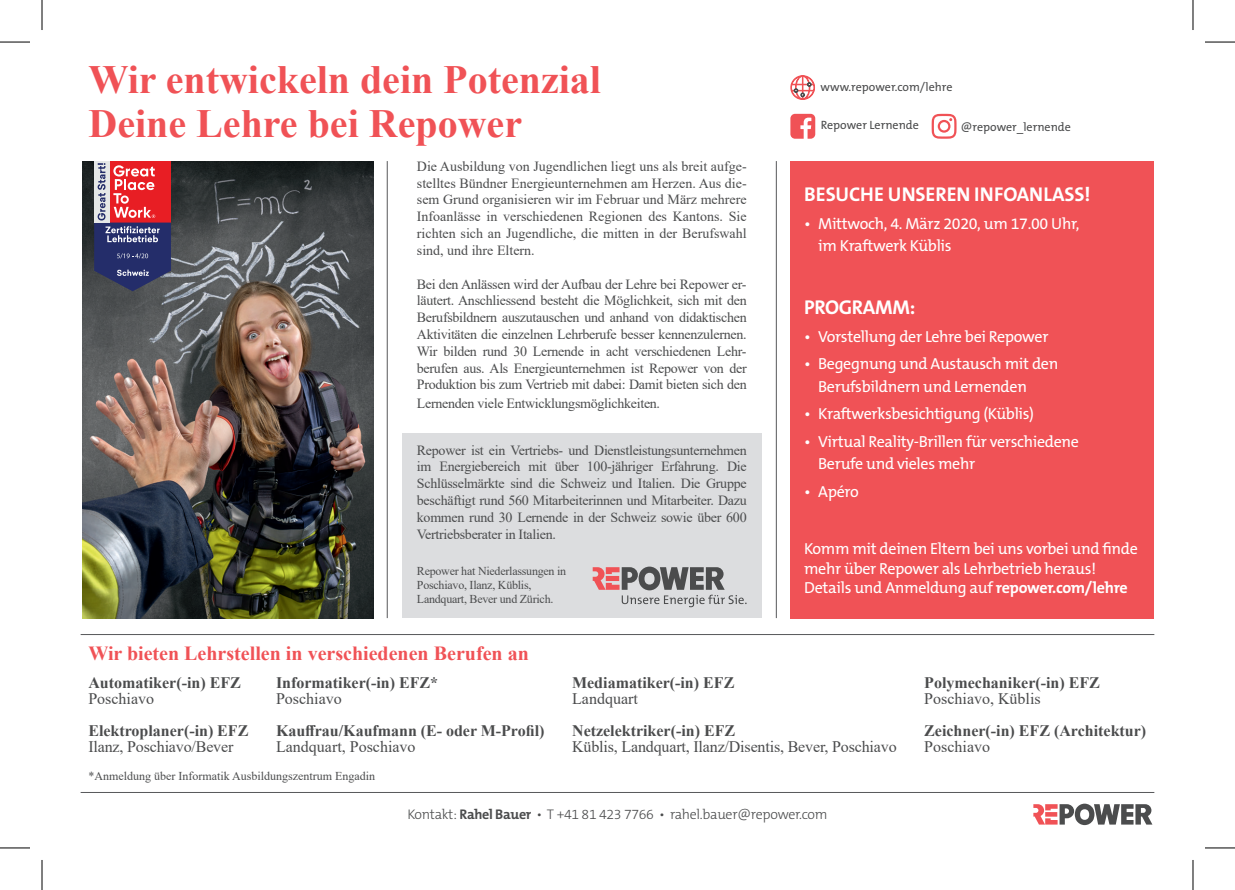
<style>
.page{position:relative;width:1235px;height:890px;background:#fff}
.page>*{position:absolute;margin:0;border:0;box-sizing:border-box;transform-origin:0 0}
.t1{font:700 40px/44px "Times New Roman";color:#f05256}
.t2{font:700 20px "Times New Roman";color:#f05256}
.t3{font:700 20px "The Mix B W7";letter-spacing:-.005em;color:#fff}
.t4{font:16px/22px "The Mix B W5 Plain";letter-spacing:-.02em;color:#fff}
.t5{font:700 16px "Times New Roman";color:#4b4c4d}
.t6{font:16px "Times New Roman";color:#4b4c4d}
.t7{font:14px/16.8px "Times New Roman";letter-spacing:-.02em;color:#4b4c4d;text-align:justify}
.t8{font:300 14px "The Mix B W3";letter-spacing:-.02em;color:#4b4c4d}
.t9{font:12px/14px "Times New Roman";letter-spacing:-.02em;color:#4b4c4d}
.t10{font:12px "The Mix B W5 Plain";color:#4b4c4d}
.t11{font:12px "Times New Roman";color:#4b4c4d}
.s1{font-family:"The Mix B W7";font-weight:700}
</style>
<div class="page">
<hr style="left:776px;top:161px;width:1px;height:456px;background:#57585a">
<hr style="left:387px;top:161px;width:1px;height:456px;background:#57585a">
<hr style="left:81px;top:634px;width:1073px;height:1px;background:#57585a">
<hr style="left:81px;top:791px;width:1073px;height:1px;background:#57585a">
<svg style="left:932px;top:114px;width:24px;height:25px"></svg>
<svg style="left:790px;top:114px;width:25px;height:25px"></svg>
<svg style="left:790px;top:75px;width:25px;height:25px"></svg>
<svg style="left:1033px;top:803px;width:119px;height:21px"></svg>
<img style="left:83px;top:161px;width:290px;height:456px">
<div style="left:109px;top:161px;width:62px;height:61px;background:#e81e24"></div>
<div style="left:94px;top:161px;width:15px;height:61px;background:#e5e8e7"></div>
<svg style="left:94px;top:163px;width:77px;height:128px"></svg>
<div style="left:790px;top:161px;width:364px;height:456px;background:#f05256"></div>
<div style="left:402px;top:433px;width:359px;height:184px;background:#dcdddf"></div>
<svg style="left:593px;top:566px;width:154px;height:40px"></svg>
<hr style="left:0;top:42px;width:30px;height:1px;background:#000">
<hr style="left:1205px;top:42px;width:30px;height:1px;background:#000">
<hr style="left:0;top:847px;width:30px;height:1px;background:#000">
<hr style="left:1205px;top:847px;width:30px;height:1px;background:#000">
<hr style="left:42px;top:0;width:1px;height:30px;background:#000">
<hr style="left:42px;top:859px;width:1px;height:30px;background:#000">
<hr style="left:1193px;top:0;width:1px;height:30px;background:#000">
<hr style="left:1193px;top:859px;width:1px;height:30px;background:#000">
<h1 class="t1" style="left:88px;top:56px;width:514px">Wir entwickeln dein Potenzial<br>Deine Lehre bei Repower</h1>
<p class="t7" style="left:417px;top:157px;width:331px">Die Ausbildung von Jugendlichen liegt uns als breit aufge&shy;stelltes Bündner Energieunternehmen am Herzen. Aus die&shy;sem Grund organisieren wir im Februar und März mehrere Infoanlässe in verschiedenen Regionen des Kantons. Sie richten sich an Jugendliche, die mitten in der Berufswahl sind, und ihre Eltern.</p>
<p class="t7" style="left:417px;top:275px;width:331px">Bei den Anlässen wird der Aufbau der Lehre bei Repower er&shy;läutert. Anschliessend besteht die Möglichkeit, sich mit den Berufsbildnern auszutauschen und anhand von didaktischen Aktivitäten die einzelnen Lehrberufe besser kennenzulernen.<br>Wir bilden rund 30 Lernende in acht verschiedenen Lehr&shy;berufen aus. Als Energieunternehmen ist Repower von der Produktion bis zum Vertrieb mit dabei: Damit bieten sich den</p>
<p class="t7" style="left:417px;top:394px;width:245px">Lernenden viele Entwicklungsmöglichkeiten.</p>
<p class="t7" style="left:417px;top:441px;width:331px">Repower ist ein Vertriebs- und Dienstleistungsunternehmen im Energiebereich mit über 100-jähriger Erfahrung. Die Schlüsselmärkte sind die Schweiz und Italien. Die Gruppe beschäftigt rund 560 Mitarbeiterinnen und Mitarbeiter. Dazu kommen rund 30 Lernende in der Schweiz sowie über 600<br>Vertriebsberater in Italien.</p>
<p class="t9" style="left:417px;top:563px;width:151px">Repower hat Niederlassungen in<br>Poschiavo, Ilanz, Küblis,<br>Landquart, Bever und Zürich.</p>
<p class="t10" style="left:820px;top:79px;width:133px">www.repower.com/lehre</p>
<p class="t10" style="left:821px;top:117px;width:100px">Repower Lernende</p>
<p class="t10" style="left:961px;top:119px;width:112px">@repower_lernende</p>
<h2 class="t3" style="left:804px;top:181px;width:288px">BESUCHE UNSEREN INFOANLASS!</h2>
<p class="t4" style="left:818px;top:213px;width:263px;text-indent:-14px">• Mittwoch, 4. März 2020, um 17.00 Uhr, im Kraftwerk Küblis</p>
<h2 class="t3" style="left:804px;top:294px;width:113px">PROGRAMM:</h2>
<p class="t4" style="left:804px;top:325px;width:246px">• Vorstellung der Lehre bei Repower</p>
<p class="t4" style="left:818px;top:353px;width:242px;text-indent:-14px">• Begegnung und Austausch mit den<br>Berufsbildnern und Lernenden</p>
<p class="t4" style="left:804px;top:402px;width:231px">• Kraftwerksbesichtigung (Küblis)</p>
<p class="t4" style="left:818px;top:430px;width:262px;text-indent:-14px">• Virtual Reality-Brillen für verschiedene<br>Berufe und vieles mehr</p>
<p class="t4" style="left:804px;top:480px;width:56px">• Apéro</p>
<p class="t4" style="left:804px;top:539px;width:335px;line-height:19.2px">Komm mit deinen Eltern bei uns vorbei und finde mehr über Repower als Lehrbetrieb heraus!<br>Details und Anmeldung auf <span class="s1">repower.com/lehre</span></p>
<h2 class="t2" style="left:88px;top:639px;width:442px">Wir bieten Lehrstellen in verschiedenen Berufen an</h2>
<p class="t5" style="left:276px;top:671px;width:164px">Informatiker(-in) EFZ*</p>
<p class="t6" style="left:276px;top:687px;width:67px">Poschiavo</p>
<p class="t5" style="left:276px;top:719px;width:270px">Kauffrau/Kaufmann (E- oder M-Profil)</p>
<p class="t6" style="left:276px;top:735px;width:141px">Landquart, Poschiavo</p>
<p class="t5" style="left:88px;top:671px;width:154px">Automatiker(-in) EFZ</p>
<p class="t6" style="left:88px;top:687px;width:67px">Poschiavo</p>
<p class="t5" style="left:88px;top:719px;width:162px">Elektroplaner(-in) EFZ</p>
<p class="t6" style="left:88px;top:735px;width:147px">Ilanz, Poschiavo/Bever</p>
<p class="t11" style="left:88px;top:767px;width:288px">*Anmeldung über Informatik Ausbildungszentrum Engadin</p>
<p class="t5" style="left:572px;top:671px;width:164px">Mediamatiker(-in) EFZ</p>
<p class="t6" style="left:572px;top:687px;width:67px">Landquart</p>
<p class="t5" style="left:572px;top:719px;width:165px">Netzelektriker(-in) EFZ</p>
<p class="t6" style="left:572px;top:735px;width:326px">Küblis, Landquart, Ilanz/Disentis, Bever, Poschiavo</p>
<p class="t8" style="left:407px;top:804px;width:422px">Kontakt: <span class="s1">Rahel Bauer</span> • T +41 81 423 7766 • rahel.bauer@repower.com</p>
<p class="t5" style="left:924px;top:671px;width:177px">Polymechaniker(-in) EFZ</p>
<p class="t6" style="left:924px;top:687px;width:118px">Poschiavo, Küblis</p>
<p class="t5" style="left:924px;top:719px;width:223px">Zeichner(-in) EFZ (Architektur)</p>
<p class="t6" style="left:924px;top:735px;width:67px">Poschiavo</p>
</div>
